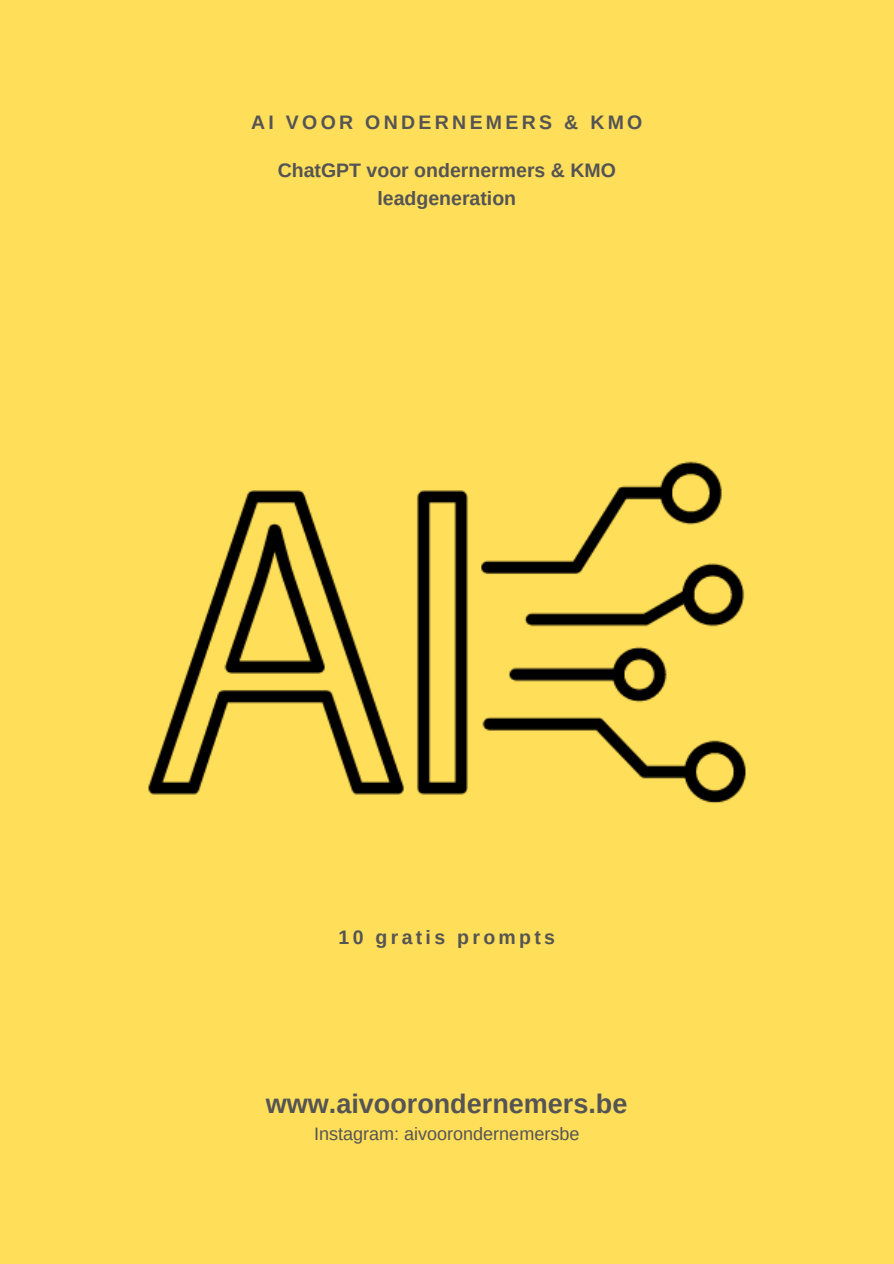
<style>
.page{position:relative;width:894px;height:1264px;background:#fff}
.page>*{position:absolute;margin:0;border:0;box-sizing:border-box;transform-origin:0 0}
.t1{font:700 27px "Arimo";color:#545454}
.t2{font:700 19.5px/28.2px "Arimo";color:#545454;text-align:center}
.t3{font:700 19.5px "Arimo";letter-spacing:.17em;color:#545454}
.t4{font:18px "Arimo";color:#545454}
</style>
<div class="page">
<div style="left:0;top:0;width:893px;height:1263px;background:#ffde59"></div>
<img style="left:148px;top:461px;width:598px;height:342px">
<h2 class="t3" style="left:251px;top:111px;width:392px">AI VOOR ONDERNEMERS &amp; KMO</h2>
<p class="t2" style="left:277px;top:156px;width:339px">ChatGPT voor ondernermers &amp; KMO leadgeneration</p>
<p class="t3" style="left:338px;top:926px;width:218px">10 gratis prompts</p>
<h2 class="t1" style="left:266px;top:1088px;width:363px">www.aivoorondernemers.be</h2>
<p class="t4" style="left:314px;top:1123px;width:267px">Instagram: aivoorondernemersbe</p>
</div>
